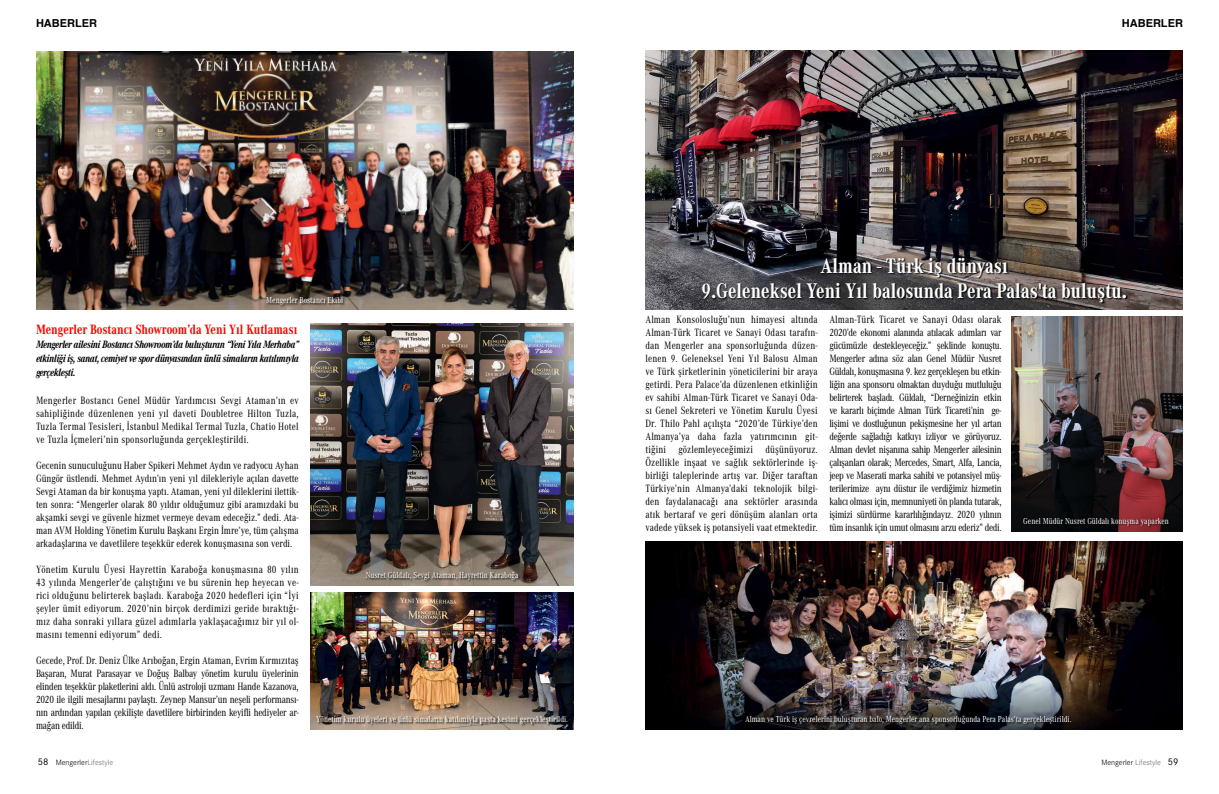
<style>
.page{position:relative;width:1219px;height:794px;background:#fff}
.page>*{position:absolute;margin:0;border:0;box-sizing:border-box;transform-origin:0 0}
.t1{font:700 22px/25px "Corporate A Con";color:#fff;text-align:center}
.t2{font:700 14px "Corporate A Con";color:#f00}
.t3{font:11px/13px "Corporate A Con";color:#000;text-align:justify}
.t4{font:italic 700 11px/14px "Corporate A Con";letter-spacing:-.03em;color:#000;text-align:justify}
.t5{font:700 11px "Helvetica";color:#000}
.t6{font:9px "Corporate A Con";color:#fff}
.t7{font:8px "Corpo S Lig";color:#000}
.s1{font-family:"Corpo S";font-size:10px}
.s2{color:#6d6e71}
</style>
<div class="page">
<img style="left:311px;top:592px;width:262px;height:137px">
<img style="left:311px;top:323px;width:262px;height:262px">
<img style="left:36px;top:51px;width:537px;height:259px">
<div style="left:366px;top:572px;width:155px;height:10px;background:#000;opacity:.9"></div>
<div style="left:316px;top:716px;width:254px;height:10px;background:#000;opacity:.9"></div>
<div style="left:266px;top:297px;width:79px;height:10px;background:#000;opacity:.9"></div>
<img style="left:645px;top:542px;width:538px;height:187px">
<img style="left:646px;top:50px;width:537px;height:259px">
<svg style="left:702px;top:257px;width:427px;height:47px"></svg>
<img style="left:1012px;top:316px;width:171px;height:215px">
<div style="left:1024px;top:517px;width:147px;height:10px;background:#000;opacity:.9"></div>
<div style="left:745px;top:716px;width:328px;height:10px;background:#000;opacity:.9"></div>
<p class="t5" style="left:36px;top:14px;width:63px">HABERLER</p>
<p class="t5" style="left:1122px;top:14px;width:63px">HABERLER</p>
<p class="t6" style="left:266px;top:295px;width:78px">Mengerler Bostancı Ekibi</p>
<p class="t2" style="left:36px;top:321px;width:263px">Mengerler Bostancı Showroom’da Yeni Yıl Kutlaması</p>
<p class="t4" style="left:36px;top:337px;width:264px">Mengerler ailesini Bostancı Showroom’da buluşturan “Yeni Yıla Merhaba” etkinliği iş, sanat, cemiyet ve spor dünyasından ünlü simaların katılımıyla gerçekleşti.</p>
<p class="t3" style="left:36px;top:393px;width:264px">Mengerler Bostancı Genel Müdür Yardımcısı Sevgi Ataman’ın ev sahipliğinde düzenlenen yeni yıl daveti Doubletree Hilton Tuzla, Tuzla Termal Tesisleri, İstanbul Medikal Termal Tuzla, Chatio Hotel ve Tuzla İçmeleri’nin sponsorluğunda gerçekleştirildi.</p>
<p class="t3" style="left:36px;top:458px;width:264px">Gecenin sunuculuğunu Haber Spikeri Mehmet Aydın ve radyocu Ayhan Güngör üstlendi. Mehmet Aydın’ın yeni yıl dilekleriyle açılan davette Sevgi Ataman da bir konuşma yaptı. Ataman, yeni yıl dileklerini ilettik&shy;ten sonra: “Mengerler olarak 80 yıldır olduğumuz gibi aramızdaki bu akşamki sevgi ve güvenle hizmet vermeye devam edeceğiz.” dedi. Ata&shy;man AVM Holding Yönetim Kurulu Başkanı Ergin İmre’ye, tüm çalışma arkadaşlarına ve davetlilere teşekkür ederek konuşmasına son verdi.</p>
<p class="t3" style="left:36px;top:562px;width:264px">Yönetim Kurulu Üyesi Hayrettin Karaboğa konuşmasına 80 yılın 43 yılında Mengerler’de çalıştığını ve bu sürenin hep heyecan ve&shy;rici olduğunu belirterek başladı. Karaboğa 2020 hedefleri için “İyi şeyler ümit ediyorum. 2020’nin birçok derdimizi geride bıraktığı&shy;mız daha sonraki yıllara güzel adımlarla yaklaşacağımız bir yıl ol&shy;masını temenni ediyorum” dedi.</p>
<p class="t3" style="left:36px;top:653px;width:264px">Gecede, Prof. Dr. Deniz Ülke Arıboğan, Ergin Ataman, Evrim Kırmızıtaş Başaran, Murat Parasayar ve Doğuş Balbay yönetim kurulu üyelerinin elinden teşekkür plaketlerini aldı. Ünlü astroloji uzmanı Hande Kazanova, 2020 ile ilgili mesajlarını paylaştı. Zeynep Mansur’un neşeli performansı&shy;nın ardından yapılan çekilişte davetlilere birbirinden keyifli hediyeler ar&shy;mağan edildi.</p>
<p class="t7" style="left:38px;top:758px;width:77px"><span class="s1">58</span> Mengerler<span class="s2">Lifestyle</span></p>
<p class="t6" style="left:366px;top:570px;width:154px">Nusret Güldalı, Sevgi Ataman, Hayrettin Karaboğa</p>
<p class="t6" style="left:316px;top:714px;width:253px">Yönetim kurulu üyeleri ve ünlü simaların katılımıyla pasta kesimi gerçekleştirildi.</p>
<h1 class="t1" style="left:701px;top:253px;width:427px">Alman - Türk iş dünyası<br>9.Geleneksel Yeni Yıl balosunda Pera Palas'ta buluştu.</h1>
<p class="t3" style="left:645px;top:313px;width:174px">Alman Konsolosluğu’nun himayesi altında Alman-Türk Ticaret ve Sanayi Odası tarafın&shy;dan Mengerler ana sponsorluğunda düzen&shy;lenen 9. Geleneksel Yeni Yıl Balosu Alman ve Türk şirketlerinin yöneticilerini bir araya getirdi. Pera Palace’da düzenlenen etkinliğin ev sahibi Alman-Türk Ticaret ve Sanayi Oda&shy;sı Genel Sekreteri ve Yönetim Kurulu Üyesi Dr. Thilo Pahl açılışta “2020’de Türkiye’den Almanya’ya daha fazla yatırımcının git&shy;tiğini gözlemleyeceğimizi düşünüyoruz.<br>Özellikle inşaat ve sağlık sektörlerinde iş&shy;birliği taleplerinde artış var. Diğer taraftan Türkiye’nin Almanya’daki teknolojik bilgi&shy;den faydalanacağı ana sektörler arasında atık bertaraf ve geri dönüşüm alanları orta vadede yüksek iş potansiyeli vaat etmektedir.</p>
<p class="t3" style="left:829px;top:313px;width:174px">Alman-Türk Ticaret ve Sanayi Odası olarak 2020’de ekonomi alanında atılacak adımları var gücümüzle destekleyeceğiz.” şeklinde konuştu.<br>Mengerler adına söz alan Genel Müdür Nusret Güldalı, konuşmasına 9. kez gerçekleşen bu etkin&shy;liğin ana sponsoru olmaktan duyduğu mutluluğu belirterek başladı. Güldalı, “Derneğinizin etkin ve kararlı biçimde Alman Türk Ticareti’nin ge&shy;lişimi ve dostluğunun pekişmesine her yıl artan değerde sağladığı katkıyı izliyor ve görüyoruz.<br>Alman devlet nişanına sahip Mengerler ailesinin çalışanları olarak; Mercedes, Smart, Alfa, Lancia, jeep ve Maserati marka sahibi ve potansiyel müş&shy;terilerimize aynı düstur ile verdiğimiz hizmetin kalıcı olması için, memnuniyeti ön planda tutarak, işimizi sürdürme kararlılığındayız. 2020 yılının tüm insanlık için umut olmasını arzu ederiz” dedi.</p>
<p class="t6" style="left:1023px;top:516px;width:147px">Genel Müdür Nusret Güldalı konuşma yaparken</p>
<p class="t6" style="left:745px;top:714px;width:328px">Alman ve Türk iş çevrelerini buluşturan balo, Mengerler ana sponsorluğunda Pera Palas’ta gerçekleştirildi.</p>
<p class="t7" style="left:1101px;top:758px;width:79px">Mengerler <span class="s2">Lifestyle</span> <span class="s1">59</span></p>
</div>
